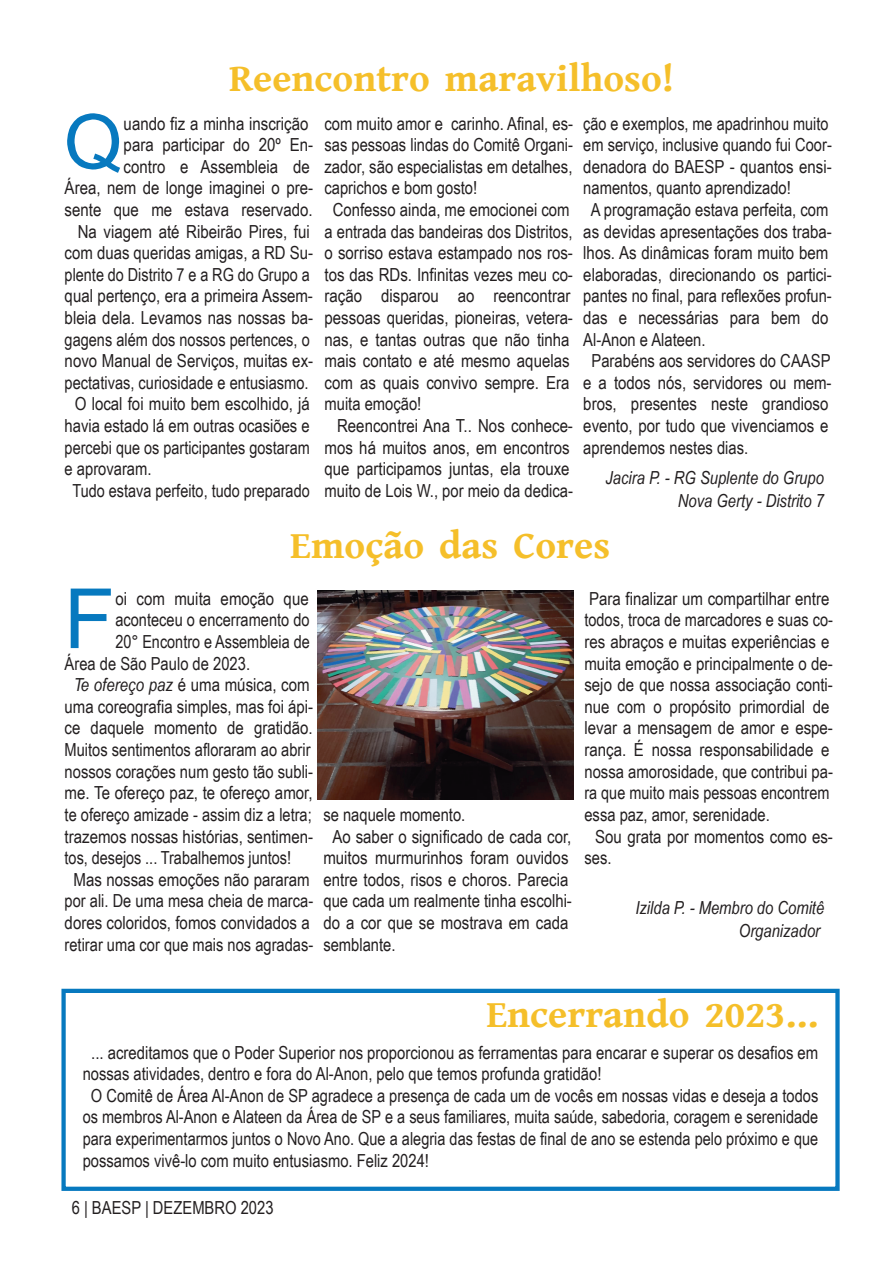
<style>
.page{position:relative;width:893px;height:1263px;background:#fff}
.page>*{position:absolute;margin:0;border:0;box-sizing:border-box;transform-origin:0 0}
.t1{font:700 39px "Gentium Book Basic";color:#f5bf2a}
.t2{font:18px "Arial Narrow";color:#231f20}
.t3{font:italic 18px/22.5px "Arial Narrow";color:#231f20;text-align:right}
.s1{font-style:italic}
</style>
<div class="page">
<div style="left:61px;top:989px;width:779px;height:202px;border:4px solid #0779bf"></div>
<svg style="left:67px;top:113px;width:53px;height:60px"></svg>
<svg style="left:71px;top:589px;width:40px;height:59px"></svg>
<img style="left:318px;top:591px;width:256px;height:209px">
<h1 class="t1" style="left:229px;top:57px;width:447px">Reencontro maravilhoso!</h1>
<p class="t2" style="left:124px;top:113px;width:186px">uando fiz a minha inscrição</p>
<p class="t2" style="left:124px;top:134px;width:191px">para participar do 20º En-</p>
<p class="t2" style="left:124px;top:156px;width:188px">contro e Assembleia de</p>
<p class="t2" style="left:65px;top:178px;width:250px">Área, nem de longe imaginei o pre-</p>
<p class="t2" style="left:65px;top:199px;width:249px">sente que me estava reservado.</p>
<p class="t2" style="left:78px;top:221px;width:233px">Na viagem até Ribeirão Pires, fui</p>
<p class="t2" style="left:65px;top:242px;width:250px">com duas queridas amigas, a RD Su-</p>
<p class="t2" style="left:65px;top:264px;width:247px">plente do Distrito 7 e a RG do Grupo a</p>
<p class="t2" style="left:65px;top:286px;width:250px">qual pertenço, era a primeira Assem-</p>
<p class="t2" style="left:65px;top:307px;width:250px">bleia dela. Levamos nas nossas ba-</p>
<p class="t2" style="left:65px;top:329px;width:247px">gagens além dos nossos pertences, o</p>
<p class="t2" style="left:65px;top:350px;width:250px">novo Manual de Serviços, muitas ex-</p>
<p class="t2" style="left:65px;top:372px;width:245px">pectativas, curiosidade e entusiasmo.</p>
<p class="t2" style="left:75px;top:394px;width:236px">O local foi muito bem escolhido, já</p>
<p class="t2" style="left:65px;top:415px;width:247px">havia estado lá em outras ocasiões e</p>
<p class="t2" style="left:65px;top:437px;width:247px">percebi que os participantes gostaram</p>
<p class="t2" style="left:65px;top:458px;width:88px">e aprovaram.</p>
<p class="t2" style="left:72px;top:480px;width:239px">Tudo estava perfeito, tudo preparado</p>
<p class="t2" style="left:325px;top:113px;width:250px">com muito amor e carinho. Afinal, es-</p>
<p class="t2" style="left:325px;top:134px;width:250px">sas pessoas lindas do Comitê Organi-</p>
<p class="t2" style="left:325px;top:156px;width:249px">zador, são especialistas em detalhes,</p>
<p class="t2" style="left:325px;top:178px;width:154px">caprichos e bom gosto!</p>
<p class="t2" style="left:333px;top:199px;width:238px">Confesso ainda, me emocionei com</p>
<p class="t2" style="left:325px;top:221px;width:249px">a entrada das bandeiras dos Distritos,</p>
<p class="t2" style="left:325px;top:242px;width:250px">o sorriso estava estampado nos ros-</p>
<p class="t2" style="left:325px;top:264px;width:250px">tos das RDs. Infinitas vezes meu co-</p>
<p class="t2" style="left:325px;top:286px;width:247px">ração disparou ao reencontrar</p>
<p class="t2" style="left:325px;top:307px;width:250px">pessoas queridas, pioneiras, vetera-</p>
<p class="t2" style="left:325px;top:329px;width:247px">nas, e tantas outras que não tinha</p>
<p class="t2" style="left:325px;top:350px;width:247px">mais contato e até mesmo aquelas</p>
<p class="t2" style="left:325px;top:372px;width:247px">com as quais convivo sempre. Era</p>
<p class="t2" style="left:325px;top:394px;width:98px">muita emoção!</p>
<p class="t2" style="left:337px;top:415px;width:237px">Reencontrei Ana T.. Nos conhece-</p>
<p class="t2" style="left:325px;top:437px;width:247px">mos há muitos anos, em encontros</p>
<p class="t2" style="left:325px;top:458px;width:247px">que participamos juntas, ela trouxe</p>
<p class="t2" style="left:325px;top:480px;width:250px">muito de Lois W., por meio da dedica-</p>
<p class="t2" style="left:583px;top:113px;width:247px">ção e exemplos, me apadrinhou muito</p>
<p class="t2" style="left:583px;top:134px;width:250px">em serviço, inclusive quando fui Coor-</p>
<p class="t2" style="left:583px;top:156px;width:250px">denadora do BAESP - quantos ensi-</p>
<p class="t2" style="left:583px;top:178px;width:209px">namentos, quanto aprendizado!</p>
<p class="t2" style="left:591px;top:199px;width:239px">A programação estava perfeita, com</p>
<p class="t2" style="left:583px;top:221px;width:250px">as devidas apresentações dos traba-</p>
<p class="t2" style="left:583px;top:242px;width:247px">lhos. As dinâmicas foram muito bem</p>
<p class="t2" style="left:583px;top:264px;width:250px">elaboradas, direcionando os partici-</p>
<p class="t2" style="left:583px;top:286px;width:250px">pantes no final, para reflexões profun-</p>
<p class="t2" style="left:583px;top:307px;width:247px">das e necessárias para bem do</p>
<p class="t2" style="left:583px;top:329px;width:124px">Al-Anon e Alateen.</p>
<p class="t2" style="left:591px;top:350px;width:241px">Parabéns aos servidores do CAASP</p>
<p class="t2" style="left:583px;top:372px;width:250px">e a todos nós, servidores ou mem-</p>
<p class="t2" style="left:583px;top:394px;width:247px">bros, presentes neste grandioso</p>
<p class="t2" style="left:583px;top:415px;width:247px">evento, por tudo que vivenciamos e</p>
<p class="t2" style="left:583px;top:437px;width:166px">aprendemos nestes dias.</p>
<p class="t3" style="left:605px;top:466px;width:220px">Jacira P. - RG Suplente do Grupo<br>Nova Gerty - Distrito 7</p>
<h1 class="t1" style="left:290px;top:524px;width:321px">Emoção das Cores</h1>
<p class="t2" style="left:115px;top:588px;width:195px">oi com muita emoção que</p>
<p class="t2" style="left:115px;top:610px;width:196px">aconteceu o encerramento do</p>
<p class="t2" style="left:115px;top:631px;width:196px">20° Encontro e Assembleia de</p>
<p class="t2" style="left:65px;top:653px;width:187px">Área de São Paulo de 2023.</p>
<p class="t2" style="left:74px;top:674px;width:238px"><span class="s1">Te ofereço paz</span> é uma música, com</p>
<p class="t2" style="left:65px;top:696px;width:250px">uma coreografia simples, mas foi ápi-</p>
<p class="t2" style="left:65px;top:718px;width:249px">ce daquele momento de gratidão.</p>
<p class="t2" style="left:65px;top:739px;width:247px">Muitos sentimentos afloraram ao abrir</p>
<p class="t2" style="left:65px;top:761px;width:250px">nossos corações num gesto tão subli-</p>
<p class="t2" style="left:65px;top:782px;width:249px">me. Te ofereço paz, te ofereço amor,</p>
<p class="t2" style="left:65px;top:804px;width:249px">te ofereço amizade - assim diz a letra;</p>
<p class="t2" style="left:65px;top:826px;width:250px">trazemos nossas histórias, sentimen-</p>
<p class="t2" style="left:65px;top:847px;width:228px">tos, desejos ... Trabalhemos juntos!</p>
<p class="t2" style="left:74px;top:869px;width:238px">Mas nossas emoções não pararam</p>
<p class="t2" style="left:65px;top:890px;width:250px">por ali. De uma mesa cheia de marca-</p>
<p class="t2" style="left:65px;top:912px;width:247px">dores coloridos, fomos convidados a</p>
<p class="t2" style="left:65px;top:934px;width:250px">retirar uma cor que mais nos agradas-</p>
<p class="t2" style="left:589px;top:588px;width:242px">Para finalizar um compartilhar entre</p>
<p class="t2" style="left:584px;top:610px;width:250px">todos, troca de marcadores e suas co-</p>
<p class="t2" style="left:584px;top:631px;width:247px">res abraços e muitas experiências e</p>
<p class="t2" style="left:584px;top:653px;width:250px">muita emoção e principalmente o de-</p>
<p class="t2" style="left:584px;top:674px;width:250px">sejo de que nossa associação conti-</p>
<p class="t2" style="left:584px;top:696px;width:247px">nue com o propósito primordial de</p>
<p class="t2" style="left:584px;top:718px;width:250px">levar a mensagem de amor e espe-</p>
<p class="t2" style="left:584px;top:739px;width:247px">rança. É nossa responsabilidade e</p>
<p class="t2" style="left:584px;top:761px;width:250px">nossa amorosidade, que contribui pa-</p>
<p class="t2" style="left:584px;top:782px;width:247px">ra que muito mais pessoas encontrem</p>
<p class="t2" style="left:584px;top:804px;width:187px">essa paz, amor, serenidade.</p>
<p class="t2" style="left:595px;top:826px;width:239px">Sou grata por momentos como es-</p>
<p class="t2" style="left:584px;top:847px;width:29px">ses.</p>
<p class="t3" style="left:635px;top:897px;width:190px">Izilda P. - Membro do Comitê<br>Organizador</p>
<p class="t2" style="left:323px;top:804px;width:143px">se naquele momento.</p>
<p class="t2" style="left:332px;top:826px;width:241px">Ao saber o significado de cada cor,</p>
<p class="t2" style="left:323px;top:847px;width:247px">muitos murmurinhos foram ouvidos</p>
<p class="t2" style="left:323px;top:869px;width:247px">entre todos, risos e choros. Parecia</p>
<p class="t2" style="left:323px;top:890px;width:250px">que cada um realmente tinha escolhi-</p>
<p class="t2" style="left:323px;top:912px;width:247px">do a cor que se mostrava em cada</p>
<p class="t2" style="left:323px;top:934px;width:74px">semblante.</p>
<h1 class="t1" style="left:486px;top:993px;width:334px">Encerrando 2023...</h1>
<p class="t2" style="left:91px;top:1042px;width:729px">... acreditamos que o Poder Superior nos proporcionou as ferramentas para encarar e superar os desafios em</p>
<p class="t2" style="left:83px;top:1063px;width:520px">nossas atividades, dentro e fora do Al-Anon, pelo que temos profunda gratidão!</p>
<p class="t2" style="left:91px;top:1085px;width:729px">O Comitê de Área Al-Anon de SP agradece a presença de cada um de vocês em nossas vidas e deseja a todos</p>
<p class="t2" style="left:83px;top:1106px;width:737px">os membros Al-Anon e Alateen da Área de SP e a seus familiares, muita saúde, sabedoria, coragem e serenidade</p>
<p class="t2" style="left:83px;top:1128px;width:737px">para experimentarmos juntos o Novo Ano. Que a alegria das festas de final de ano se estenda pelo próximo e que</p>
<p class="t2" style="left:83px;top:1150px;width:348px">possamos vivê-lo com muito entusiasmo. Feliz 2024!</p>
<p class="t2" style="left:72px;top:1197px;width:203px">6 | BAESP | DEZEMBRO 2023</p>
</div>
